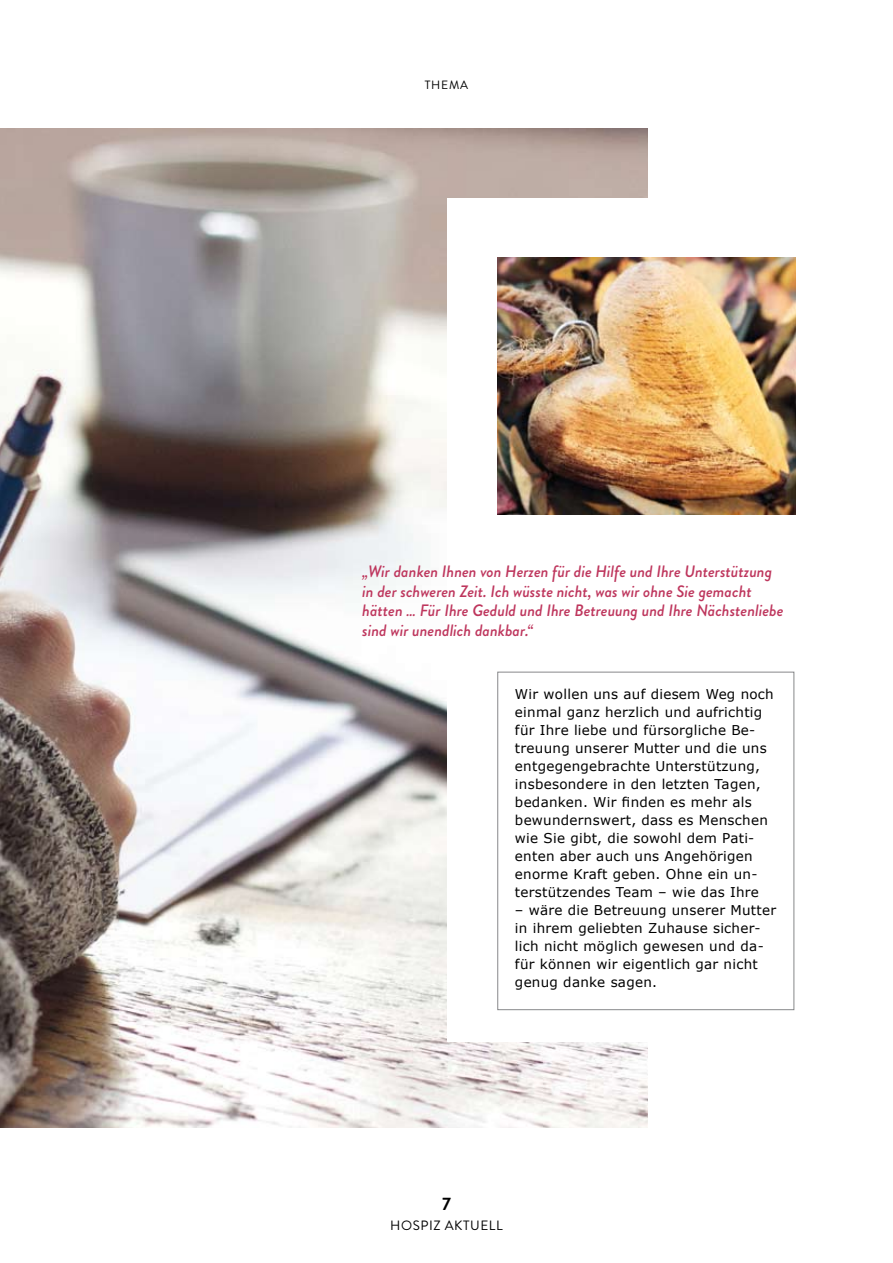
<style>
.page{position:relative;width:893px;height:1263px;background:#fff}
.page>*{position:absolute;margin:0;border:0;box-sizing:border-box;transform-origin:0 0}
.t1{font:700 18px "Brandon Grotesque";color:#000}
.t2{font:italic 500 16.5px/19.8px "Brandon Grotesque";color:#be365d}
.t3{font:13.5px/18px "Verdana";letter-spacing:.02em;color:#000}
.t4{font:13.5px "Brandon Grotesque";letter-spacing:.04em;color:#000}
.t5{font:12px "Brandon Grotesque";letter-spacing:.06em;color:#000}
</style>
<div class="page">
<img style="left:0;top:129px;width:648px;height:999px">
<div style="left:448px;top:198px;width:391px;height:844px;background:#fff"></div>
<img style="left:497px;top:258px;width:298px;height:257px">
<div style="left:497px;top:672px;width:297px;height:338px;border:1px solid #87888a"></div>
<p class="t5" style="left:425px;top:77px;width:45px">THEMA</p>
<p class="t2" style="left:362px;top:562px;width:423px">„Wir danken Ihnen von Herzen für die Hilfe und Ihre Unterstützung in der schweren Zeit. Ich wüsste nicht, was wir ohne Sie gemacht hätten … Für Ihre Geduld und Ihre Betreuung und Ihre Nächstenliebe sind wir unendlich dankbar.“</p>
<p class="t3" style="left:515px;top:685px;width:260px">Wir wollen uns auf diesem Weg noch einmal ganz herzlich und aufrichtig für Ihre liebe und fürsorgliche Be&shy;treuung unserer Mutter und die uns entgegengebrachte Unterstützung, insbesondere in den letzten Tagen, bedanken. Wir finden es mehr als bewundernswert, dass es Menschen wie Sie gibt, die sowohl dem Pati&shy;enten aber auch uns Angehörigen enorme Kraft geben. Ohne ein un&shy;terstützendes Team – wie das Ihre</p>
<p class="t3" style="left:515px;top:901px;width:263px">– wäre die Betreuung unserer Mutter in ihrem geliebten Zuhause sicher&shy;lich nicht möglich gewesen und da&shy;für können wir eigentlich gar nicht genug danke sagen.</p>
<h1 class="t1" style="left:441px;top:1191px;width:12px">7</h1>
<p class="t4" style="left:390px;top:1216px;width:82px">HOSPIZ AKTUE</p>
<p class="t4" style="left:489px;top:1216px;width:15px">LL</p>
</div>
